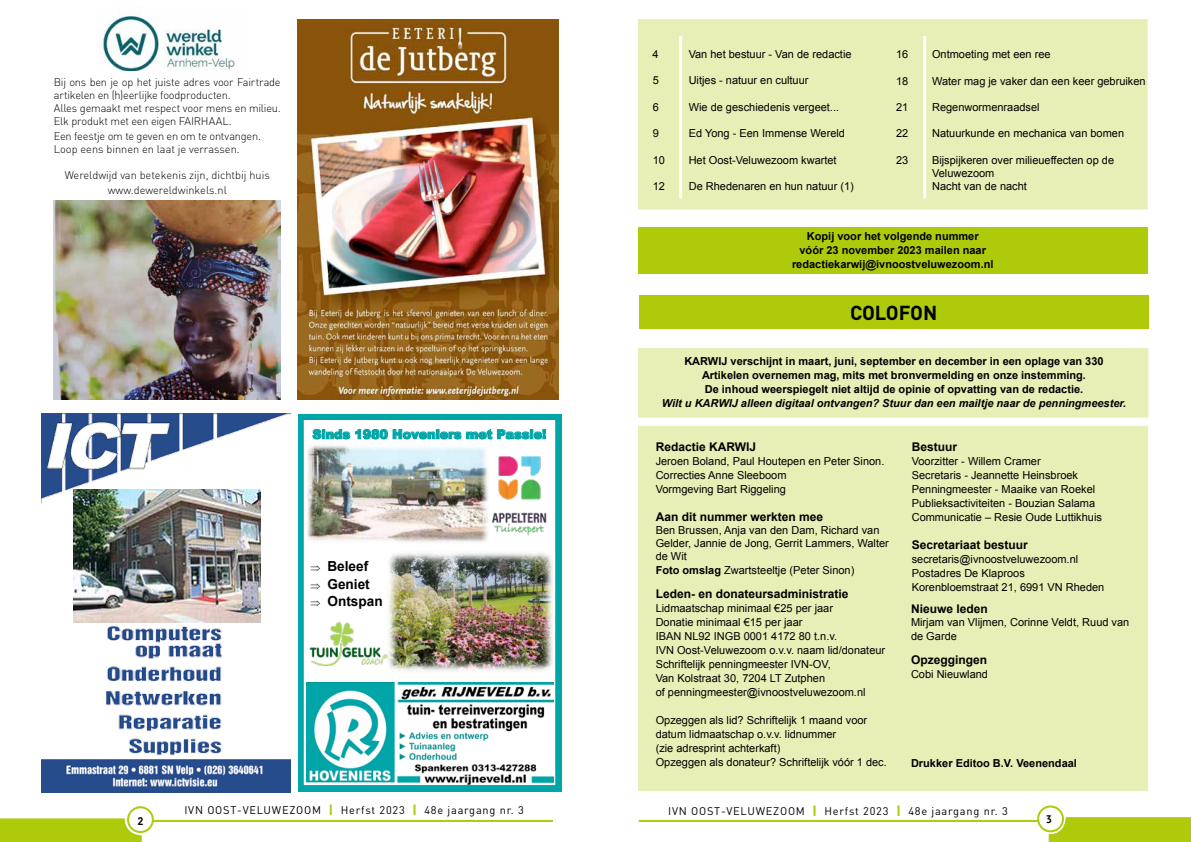
<style>
.page{position:relative;width:1191px;height:842px;background:#fff}
.page>*{position:absolute;margin:0;border:0;box-sizing:border-box;transform-origin:0 0}
.t1{font:700 20px "DIN Pro";letter-spacing:-.01em;color:#000}
.t2{font:700 13.8px/17.9px "Arial";color:#000}
.t3{font:900 12.8px "Arial";color:#00a5a7}
.t4{font:700 12px "Arial";color:#000}
.t5{font:11px/14px "Arial";color:#000}
.t6{font:700 11px/14px "Arial";color:#000;text-align:center}
.t7{font:11px/13.2px "DIN Light Alternate";letter-spacing:-.015em;color:#000}
.t8{font:11px "DIN";letter-spacing:.07em;color:#000}
.t9{font:italic 700 11px "Arial";color:#000}
.t10{font:700 11px "DIN Pro";color:#000}
.t11{font:700 11px "PT Sans";color:#000}
.s1{font-weight:700}
.s2{font-weight:900;font-size:12px;color:#afca0b}
</style>
<div class="page">
<div style="left:0;top:818px;width:142px;height:24px;background:#afca0b"></div>
<hr style="left:130px;top:820px;width:423px;height:2px;background:#afca0b">
<div style="left:128px;top:807px;width:25px;height:25px;background:#fff;border-radius:50%"></div>
<div style="left:127px;top:806px;width:27px;height:27px;border:2px solid #afca0b;border-radius:50%"></div>
<hr style="left:638px;top:820px;width:418px;height:2px;background:#afca0b">
<div style="left:1048px;top:817px;width:143px;height:25px;background:#afca0b"></div>
<div style="left:1038px;top:806px;width:25px;height:25px;background:#fff;border-radius:50%"></div>
<div style="left:1037px;top:805px;width:27px;height:27px;border:2px solid #afca0b;border-radius:50%"></div>
<img style="left:298px;top:19px;width:260px;height:381px">
<svg style="left:298px;top:414px;width:263px;height:377px"></svg>
<img style="left:306px;top:682px;width:247px;height:102px">
<div style="left:514px;top:729px;width:36px;height:32px;background:#fff"></div>
<img style="left:304px;top:441px;width:186px;height:105px">
<svg style="left:312px;top:429px;width:234px;height:10px"></svg>
<img style="left:385px;top:549px;width:170px;height:124px">
<img style="left:494px;top:452px;width:46px;height:51px">
<img style="left:491px;top:511px;width:57px;height:25px">
<img style="left:309px;top:619px;width:78px;height:49px">
<img style="left:41px;top:413px;width:249px;height:89px">
<img style="left:41px;top:760px;width:249px;height:32px">
<img style="left:106px;top:625px;width:116px;height:131px">
<img style="left:74px;top:490px;width:187px;height:133px">
<img style="left:54px;top:201px;width:227px;height:199px">
<img style="left:101px;top:12px;width:135px;height:59px">
<div style="left:638px;top:426px;width:510px;height:365px;background:#e7efb6"></div>
<div style="left:638px;top:19px;width:509px;height:190px;background:#e7efb6"></div>
<div style="left:638px;top:348px;width:510px;height:69px;background:#e7efb6"></div>
<div style="left:639px;top:296px;width:509px;height:33px;background:#afca0b"></div>
<hr style="left:679px;top:36px;width:3px;height:162px;background:#fff">
<hr style="left:923px;top:36px;width:3px;height:162px;background:#fff">
<div style="left:638px;top:227px;width:509px;height:47px;background:#afca0b"></div>
<svg style="left:311px;top:565px;width:9px;height:6px"></svg>
<svg style="left:311px;top:583px;width:9px;height:6px"></svg>
<svg style="left:311px;top:601px;width:9px;height:6px"></svg>
<p class="t7" style="left:54px;top:75px;width:228px">Bij ons ben je op het juiste adres voor Fairtrade artikelen en (h)eerlijke foodproducten.<br>Alles gemaakt met respect voor mens en milieu.<br>Elk produkt met een eigen FAIRHAAL.</p>
<p class="t7" style="left:54px;top:129px;width:209px">Een feestje om te geven en om te ontvangen.<br>Loop eens binnen en laat je verrassen.</p>
<p class="t7" style="left:65px;top:168px;width:206px;line-height:14.4px;text-align:center">Wereldwijd van betekenis zijn, dichtbij huis www.dewereldwinkels.nl</p>
<p class="t3" style="left:312px;top:425px;width:235px">Sinds 1980 Hoveniers met Passie!</p>
<p class="t2" style="left:327px;top:557px;width:57px">Beleef<br>Geniet<br>Ontspan</p>
<p class="t5" style="left:652px;top:47px;width:8px">4</p>
<p class="t5" style="left:688px;top:47px;width:164px">Van het bestuur - Van de redactie</p>
<p class="t5" style="left:652px;top:74px;width:8px">5</p>
<p class="t5" style="left:688px;top:74px;width:121px">Uitjes - natuur en cultuur</p>
<p class="t5" style="left:652px;top:100px;width:8px">6</p>
<p class="t5" style="left:688px;top:100px;width:152px">Wie de geschiedenis vergeet...</p>
<p class="t5" style="left:652px;top:126px;width:8px">9</p>
<p class="t5" style="left:688px;top:126px;width:158px">Ed Yong - Een Immense Wereld</p>
<p class="t5" style="left:652px;top:153px;width:14px">10</p>
<p class="t5" style="left:688px;top:153px;width:149px">Het Oost-Veluwezoom kwartet</p>
<p class="t5" style="left:652px;top:179px;width:14px">12</p>
<p class="t5" style="left:688px;top:179px;width:167px">De Rhedenaren en hun natuur (1)</p>
<p class="t5" style="left:896px;top:47px;width:14px">16</p>
<p class="t5" style="left:932px;top:47px;width:120px">Ontmoeting met een ree</p>
<p class="t5" style="left:896px;top:74px;width:14px">18</p>
<p class="t5" style="left:932px;top:74px;width:215px">Water mag je vaker dan een keer gebruiken</p>
<p class="t5" style="left:896px;top:100px;width:14px">21</p>
<p class="t5" style="left:932px;top:100px;width:109px">Regenwormenraadsel</p>
<p class="t5" style="left:896px;top:127px;width:14px">22</p>
<p class="t5" style="left:932px;top:127px;width:193px">Natuurkunde en mechanica van bomen</p>
<p class="t5" style="left:896px;top:153px;width:14px">23</p>
<p class="t5" style="left:932px;top:153px;width:184px;line-height:13.2px">Bijspijkeren over milieueffecten op de<br>Veluwezoom<br>Nacht van de nacht</p>
<p class="t6" style="left:792px;top:230px;width:203px">Kopij voor het volgende nummer<br>vóór 23 november 2023 mailen naar redactiekarwij@ivnoostveluwezoom.nl</p>
<h1 class="t1" style="left:850px;top:299px;width:88px">COLOFON</h1>
<p class="t6" style="left:684px;top:354px;width:421px">KARWIJ verschijnt in maart, juni, september en december in een oplage van 330<br>Artikelen overnemen mag, mits met bronvermelding en onze instemming.<br>De inhoud weerspiegelt niet altijd de opinie of opvatting van de redactie.</p>
<p class="t9" style="left:662px;top:396px;width:466px">Wilt u KARWIJ alleen digitaal ontvangen? Stuur dan een mailtje naar de penningmeester.</p>
<p class="t4" style="left:655px;top:439px;width:102px">Redactie KARWIJ</p>
<p class="t5" style="left:655px;top:454px;width:230px">Jeroen Boland, Paul Houtepen en Peter Sinon.<br>Correcties Anne Sleeboom<br>Vormgeving Bart Riggeling</p>
<p class="t4" style="left:655px;top:509px;width:169px">Aan dit nummer werkten mee</p>
<p class="t5" style="left:655px;top:523px;width:235px;line-height:13.5px">Ben Brussen, Anja van den Dam, Richard van Gelder, Jannie de Jong, Gerrit Lammers, Walter de Wit<br><span class="s1">Foto omslag</span> Zwartsteeltje (Peter Sinon)</p>
<p class="t4" style="left:655px;top:586px;width:194px">Leden- en donateursadministratie</p>
<p class="t5" style="left:655px;top:602px;width:231px">Lidmaatschap minimaal €25 per jaar<br>Donatie minimaal €15 per jaar<br>IBAN NL92 INGB 0001 4172 80 t.n.v.<br>IVN Oost-Veluwezoom o.v.v. naam lid/donateur Schriftelijk penningmeester IVN-OV,<br>Van Kolstraat 30, 7204 LT Zutphen<br>of penningmeester@ivnoostveluwezoom.nl</p>
<p class="t5" style="left:655px;top:714px;width:233px">Opzeggen als lid? Schriftelijk 1 maand voor datum lidmaatschap o.v.v. lidnummer<br>(zie adresprint achterkaft)<br>Opzeggen als donateur? Schriftelijk vóór 1 dec.</p>
<p class="t4" style="left:911px;top:438px;width:47px">Bestuur</p>
<p class="t5" style="left:911px;top:454px;width:192px">Voorzitter - Willem Cramer<br>Secretaris - Jeannette Heinsbroek Penningmeester - Maaike van Roekel Publieksactiviteiten - Bouzian Salama Communicatie – Resie Oude Luttikhuis</p>
<p class="t4" style="left:911px;top:536px;width:118px">Secretariaat bestuur</p>
<p class="t5" style="left:911px;top:552px;width:194px">secretaris@ivnoostveluwezoom.nl<br>Postadres De Klaproos<br>Korenbloemstraat 21, 6991 VN Rheden</p>
<p class="t4" style="left:911px;top:601px;width:78px">Nieuwe leden</p>
<p class="t5" style="left:911px;top:615px;width:220px">Mirjam van Vlijmen, Corinne Veldt, Ruud van de Garde</p>
<p class="t4" style="left:911px;top:652px;width:78px">Opzeggingen</p>
<p class="t5" style="left:911px;top:667px;width:79px">Cobi Nieuwland</p>
<p class="t6" style="left:911px;top:757px;width:167px">Drukker Editoo B.V. Veenendaal</p>
<p class="t8" style="left:184px;top:803px;width:341px">IVN OOST-VELUWEZOOM <span class="s2">|</span> Herfst 2023 <span class="s2">|</span> 48e jaargang nr. 3</p>
<p class="t8" style="left:668px;top:804px;width:341px">IVN OOST-VELUWEZOOM <span class="s2">|</span> Herfst 2023 <span class="s2">|</span> 48e jaargang nr. 3</p>
<p class="t10" style="left:137px;top:813px;width:7px">2</p>
<p class="t11" style="left:1045px;top:811px;width:8px">3</p>
</div>
